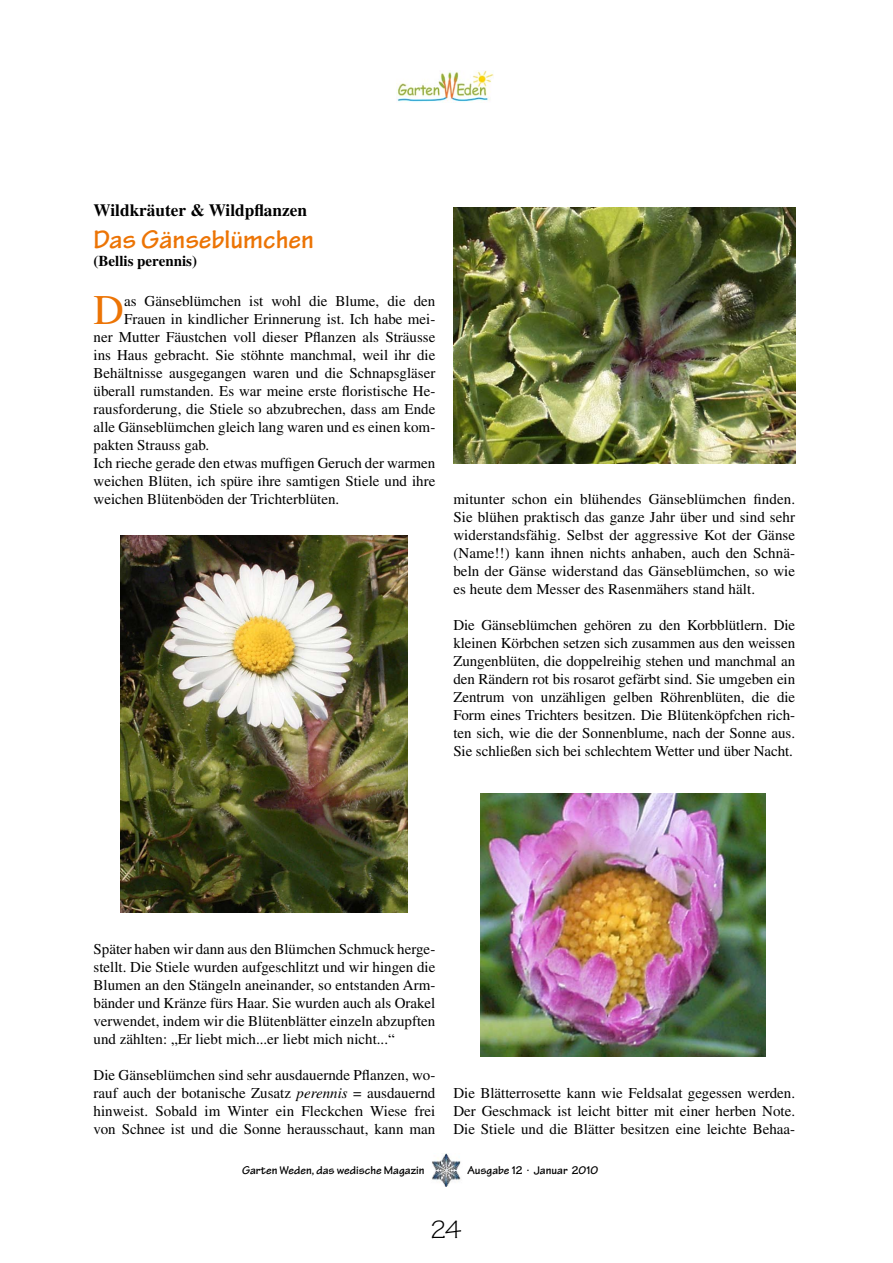
<style>
.page{position:relative;width:893px;height:1263px;background:#fff}
.page>*{position:absolute;margin:0;border:0;box-sizing:border-box;transform-origin:0 0}
.t1{font:42.15px "Times";color:#ec7405}
.t2{font:27px "Tekton MM";color:#ec7405}
.t3{font:27px "Tekton MM";color:#000}
.t4{font:700 17.25px "Times";color:#000}
.t5{font:15px/18px "Times";color:#000;text-align:justify}
.t6{font:700 15px "Times";color:#000}
.t7{font:12px "Tekton MM";color:#000}
.s1{font-style:italic}
</style>
<div class="page">
<img style="left:396px;top:71px;width:98px;height:31px">
<img style="left:432px;top:1154px;width:29px;height:32px">
<img style="left:121px;top:536px;width:287px;height:376px">
<img style="left:453px;top:207px;width:342px;height:257px">
<img style="left:480px;top:793px;width:286px;height:263px">
<p class="t4" style="left:94px;top:200px;width:215px">Wildkräuter &amp; Wildpflanzen</p>
<h2 class="t2" style="left:94px;top:225px;width:222px">Das Gänseblümchen</h2>
<p class="t6" style="left:94px;top:252px;width:105px">(Bellis perennis)</p>
<h1 class="t1" style="left:94px;top:286px;width:32px">D</h1>
<p class="t5" style="left:124px;top:292px;width:313px">as Gänseblümchen ist wohl die Blume, die den</p>
<p class="t5" style="left:124px;top:310px;width:313px">Frauen in kindlicher Erinnerung ist. Ich habe mei-</p>
<p class="t5" style="left:94px;top:328px;width:343px">ner Mutter Fäustchen voll dieser Pflanzen als Sträusse</p>
<p class="t5" style="left:94px;top:346px;width:343px">ins Haus gebracht. Sie stöhnte manchmal, weil ihr die</p>
<p class="t5" style="left:94px;top:364px;width:343px">Behältnisse ausgegangen waren und die Schnapsgläser</p>
<p class="t5" style="left:94px;top:382px;width:343px">überall rumstanden. Es war meine erste floristische He-</p>
<p class="t5" style="left:94px;top:400px;width:343px">rausforderung, die Stiele so abzubrechen, dass am Ende</p>
<p class="t5" style="left:94px;top:418px;width:343px">alle Gänseblümchen gleich lang waren und es einen kom-</p>
<p class="t5" style="left:94px;top:436px;width:117px">pakten Strauss gab.</p>
<p class="t5" style="left:94px;top:454px;width:343px">Ich rieche gerade den etwas muffigen Geruch der warmen</p>
<p class="t5" style="left:94px;top:472px;width:343px">weichen Blüten, ich spüre ihre samtigen Stiele und ihre</p>
<p class="t5" style="left:94px;top:490px;width:247px">weichen Blütenböden der Trichterblüten.</p>
<p class="t5" style="left:453px;top:490px;width:343px">mitunter schon ein blühendes Gänseblümchen finden.<br>Sie blühen praktisch das ganze Jahr über und sind sehr widerstandsfähig. Selbst der aggressive Kot der Gänse (Name!!) kann ihnen nichts anhaben, auch den Schnä&shy;beln der Gänse widerstand das Gänseblümchen, so wie es heute dem Messer des Rasenmähers stand hält.</p>
<p class="t5" style="left:453px;top:616px;width:343px">Die Gänseblümchen gehören zu den Korbblütlern. Die kleinen Körbchen setzen sich zusammen aus den weissen Zungenblüten, die doppelreihig stehen und manchmal an den Rändern rot bis rosarot gefärbt sind. Sie umgeben ein Zentrum von unzähligen gelben Röhrenblüten, die die Form eines Trichters besitzen. Die Blütenköpfchen rich&shy;ten sich, wie die der Sonnenblume, nach der Sonne aus.<br>Sie schließen sich bei schlechtem Wetter und über Nacht.</p>
<p class="t5" style="left:94px;top:940px;width:343px">Später haben wir dann aus den Blümchen Schmuck herge&shy;stellt. Die Stiele wurden aufgeschlitzt und wir hingen die Blumen an den Stängeln aneinander, so entstanden Arm&shy;bänder und Kränze fürs Haar. Sie wurden auch als Orakel verwendet, indem wir die Blütenblätter einzeln abzupften und zählten: „Er liebt mich...er liebt mich nicht...“</p>
<p class="t5" style="left:94px;top:1066px;width:343px">Die Gänseblümchen sind sehr ausdauernde Pflanzen, wo&shy;rauf auch der botanische Zusatz <span class="s1">perennis</span> = ausdauernd hinweist. Sobald im Winter ein Fleckchen Wiese frei von Schnee ist und die Sonne herausschaut, kann man</p>
<p class="t5" style="left:453px;top:1084px;width:343px">Die Blätterrosette kann wie Feldsalat gegessen werden.<br>Der Geschmack ist leicht bitter mit einer herben Note.<br>Die Stiele und die Blätter besitzen eine leichte Behaa-</p>
<p class="t7" style="left:242px;top:1163px;width:184px">Garten Weden, das wedische Magazin</p>
<p class="t7" style="left:467px;top:1163px;width:132px">Ausgabe 12 . Januar 2010</p>
<h2 class="t3" style="left:431px;top:1214px;width:16px">24</h2>
</div>
